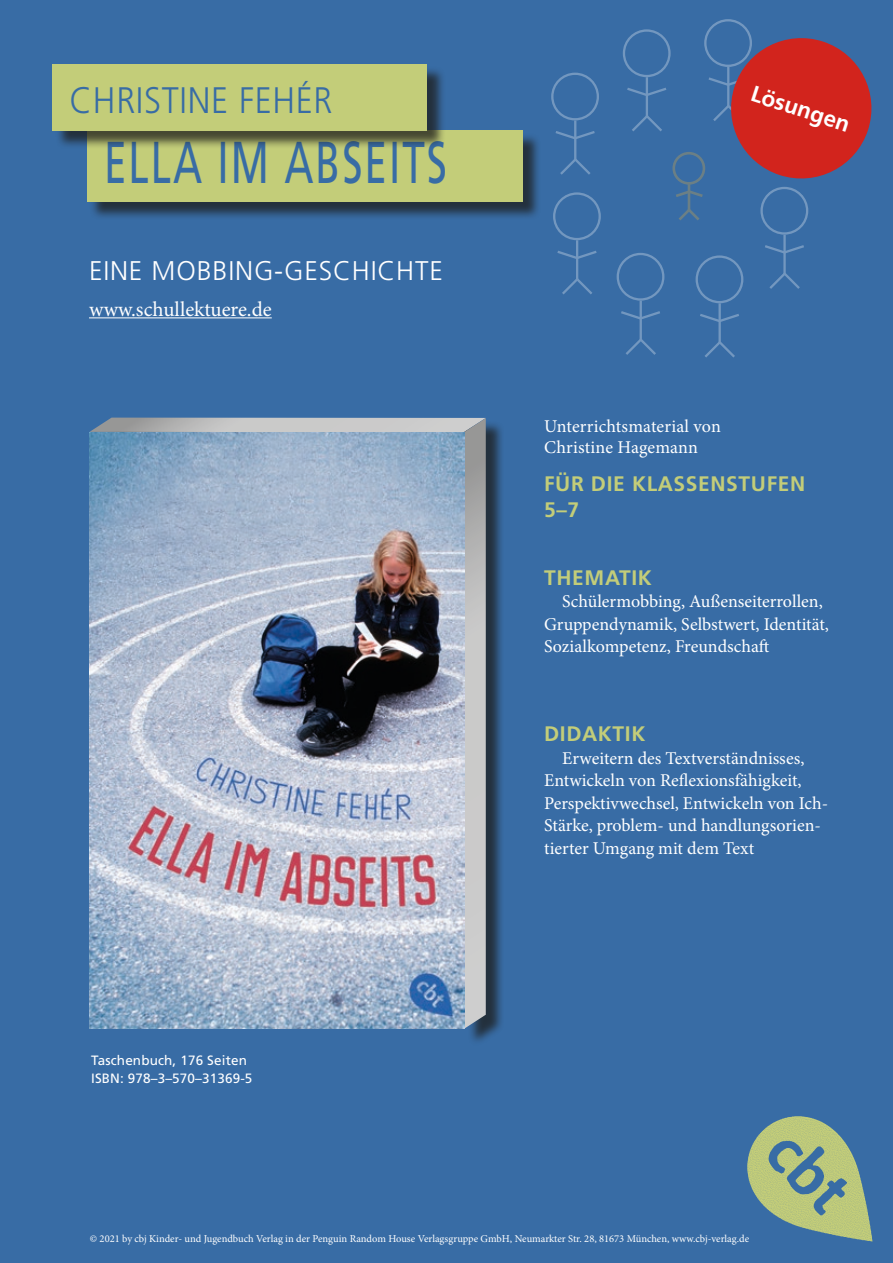
<style>
.page{position:relative;width:893px;height:1263px;background:#386ca5}
.page>*{position:absolute;margin:0;border:0;box-sizing:border-box;transform-origin:0 0}
.t1{font:59.1px "Frutiger LT Pro";letter-spacing:.05em;color:#386ca5;scale:.69 1}
.t2{font:300 36.9px "Frutiger";letter-spacing:.02em;color:#386ca5;scale:.92 1}
.t3{font:300 27px "Frutiger LT Pro";letter-spacing:.03em;color:#fff}
.t4{font:700 22.5px "Frutiger LT Pro";color:#fff}
.t5{font:700 21px/25.2px "Frutiger LT Pro";letter-spacing:.03em;color:#c3cd79}
.t6{font:21px "Minion Pro";color:#fff}
.t7{font:18px/22.5px "Minion Pro";color:#fff}
.t8{font:13.5px/18px "Frutiger LT Pro";letter-spacing:.01em;color:#fff}
.t9{font:10.5px "Minion Pro";color:#fff}
</style>
<div class="page">
<img style="left:748px;top:1117px;width:125px;height:125px">
<hr style="left:89px;top:317px;width:183px;height:1px;background:#fff">
<div style="left:93px;top:420px;width:411px;height:626px;background:#1d1d1b;opacity:.75"></div>
<svg style="left:90px;top:418px;width:396px;height:611px;background:#bdbec0"></svg>
<img style="left:89px;top:432px;width:375px;height:597px">
<hr style="left:688px;top:184px;width:2px;height:26px;background:#e5af3b">
<svg style="left:679px;top:206px;width:21px;height:14px"></svg>
<div style="left:704px;top:19px;width:48px;height:48px;border:2px solid #fff;border-radius:50%"></div>
<div style="left:760px;top:187px;width:48px;height:48px;border:2px solid #fff;border-radius:50%"></div>
<hr style="left:783px;top:235px;width:3px;height:39px;background:#fff">
<svg style="left:769px;top:270px;width:31px;height:19px"></svg>
<svg style="left:765px;top:243px;width:39px;height:12px"></svg>
<div style="left:553px;top:192px;width:48px;height:48px;border:2px solid #fff;border-radius:50%"></div>
<hr style="left:576px;top:240px;width:2px;height:40px;background:#fff">
<svg style="left:562px;top:276px;width:30px;height:19px"></svg>
<svg style="left:557px;top:249px;width:40px;height:12px"></svg>
<div style="left:551px;top:73px;width:48px;height:47px;border:2px solid #fff;border-radius:50%"></div>
<hr style="left:574px;top:120px;width:2px;height:40px;background:#fff">
<svg style="left:560px;top:156px;width:31px;height:19px"></svg>
<svg style="left:555px;top:129px;width:40px;height:12px"></svg>
<div style="left:696px;top:255px;width:47px;height:48px;border:2px solid #fff;border-radius:50%"></div>
<hr style="left:718px;top:303px;width:3px;height:40px;background:#fff">
<svg style="left:705px;top:339px;width:30px;height:19px"></svg>
<svg style="left:700px;top:312px;width:39px;height:12px"></svg>
<div style="left:617px;top:253px;width:47px;height:48px;border:2px solid #fff;border-radius:50%"></div>
<hr style="left:640px;top:301px;width:2px;height:39px;background:#fff">
<svg style="left:626px;top:336px;width:30px;height:19px"></svg>
<svg style="left:621px;top:309px;width:39px;height:12px"></svg>
<svg style="left:625px;top:30px;width:247px;height:169px"></svg>
<div style="left:89px;top:133px;width:452px;height:87px;background:#1d1d1b;opacity:.75"></div>
<div style="left:87px;top:130px;width:436px;height:72px;background:#c3cd79"></div>
<div style="left:55px;top:66px;width:391px;height:83px;background:#1d1d1b;opacity:.75"></div>
<div style="left:53px;top:64px;width:374px;height:66px;background:#c3cd79"></div>
<h2 class="t2" style="left:70px;top:79px;width:287px">CHRISTINE FEHÉR</h2>
<h1 class="t1" style="left:104px;top:128px;width:499px">ELLA IM ABSEITS</h1>
<h3 class="t3" style="left:89px;top:255px;width:355px">EINE MOBBING-GESCHICHTE</h3>
<p class="t6" style="left:89px;top:296px;width:184px">www.schullektuere.de</p>
<p class="t8" style="left:91px;top:1051px;width:163px">Taschenbuch, 176 Seiten<br>ISBN: 978–3–570–31369-5</p>
<p class="t4" style="left:756px;top:80px;width:104px;rotate:18deg">Lösungen</p>
<p class="t7" style="left:544px;top:415px;width:178px;line-height:21.6px">Unterrichtsmaterial von<br>Christine Hagemann</p>
<p class="t5" style="left:544px;top:471px;width:263px">FÜR DIE KLASSENSTUFEN<br>5–7</p>
<p class="t5" style="left:544px;top:565px;width:109px">THEMATIK</p>
<p class="t7" style="left:544px;top:590px;width:286px;text-indent:18px">Schülermobbing, Außenseiterrollen,<br>Gruppendynamik, Selbstwert, Identität,<br>Sozialkompetenz, Freundschaft</p>
<p class="t5" style="left:544px;top:722px;width:103px">DIDAKTIK</p>
<p class="t7" style="left:544px;top:747px;width:285px;text-indent:18px">Erweitern des Textverständnisses, Entwickeln von Reflexionsfähigkeit, Perspektivwechsel, Entwickeln von Ich-Stärke, problem- und handlungsorien&shy;tierter Umgang mit dem Text</p>
<p class="t9" style="left:90px;top:1232px;width:661px">© 2021 by cbj Kinder- und Jugendbuch Verlag in der Penguin Random House Verlagsgruppe GmbH, Neumarkter Str. 28, 81673 München, www.cbj-verlag.de</p>
</div>
